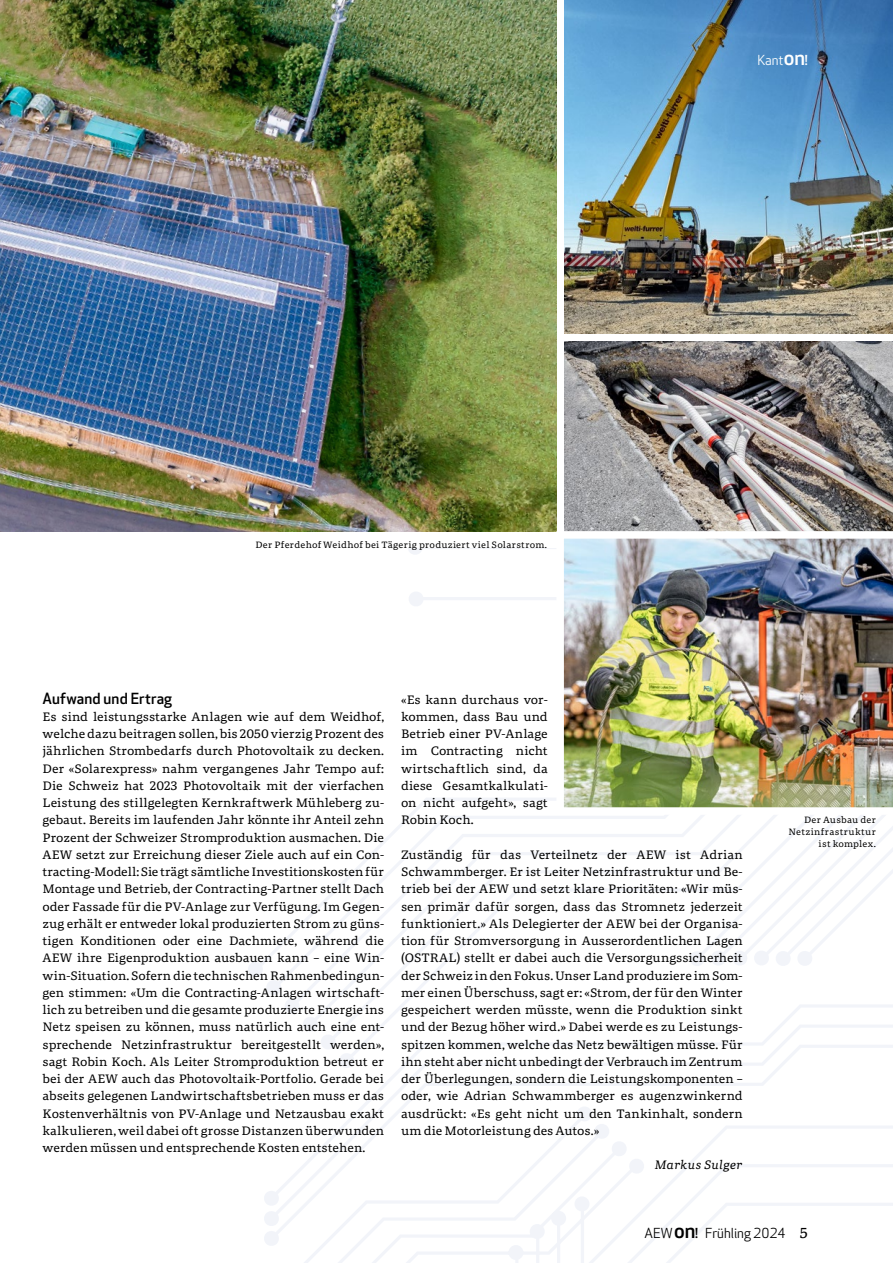
<style>
.page{position:relative;width:893px;height:1263px;background:#fff}
.page>*{position:absolute;margin:0;border:0;box-sizing:border-box;transform-origin:0 0}
.Zwischentitel{font:500 15px "Apex New";letter-spacing:.01em;color:#000}
.t1{font:13.5px "Apex New";color:#000}
.Rubrik_Rechts{font:13.5px "Apex New";color:#fff}
.Lauftext{font:12px/17.2px "Portada Text";letter-spacing:-.005em;color:#000;text-align:justify}
.Lauftext-2{font:italic 12px "Portada Text";letter-spacing:.005em;color:#000}
.Bildlegende_LT{font:9px/12px "Portada Text";letter-spacing:.03em;color:#000;text-align:right}
.s1{font-weight:500;font-size:20.25px}
.s2{font-weight:500}
.s3{font-family:"Portada Text";font-size:14.25px}
</style>
<div class="page">
<svg style="left:248px;top:548px;width:645px;height:715px"></svg>
<img style="left:0;top:0;width:556px;height:531px">
<img style="left:564px;top:0;width:329px;height:334px">
<img style="left:564px;top:341px;width:329px;height:190px">
<img style="left:556px;top:531px;width:337px;height:284px">
<p class="Rubrik_Rechts" style="left:757px;top:53px;width:52px">Kant<span class="s1">on</span><span class="s2">!</span></p>
<p class="Bildlegende_LT" style="left:256px;top:539px;width:293px">Der Pferdehof Weidhof bei Tägerig produziert viel Solarstrom.</p>
<p class="Zwischentitel" style="left:43px;top:690px;width:131px">Aufwand und Ertrag</p>
<p class="Lauftext" style="left:43px;top:708px;width:343px">Es sind leistungsstarke Anlagen wie auf dem Weidhof, welche dazu beitragen sollen, bis 2050 vierzig Prozent des jährlichen Strombedarfs durch Photovoltaik zu decken.<br>Der «Solarexpress» nahm vergangenes Jahr Tempo auf:<br>Die Schweiz hat 2023 Photovoltaik mit der vierfachen Leistung des stillgelegten Kernkraftwerk Mühleberg zu&shy;gebaut. Bereits im laufenden Jahr könnte ihr Anteil zehn Prozent der Schweizer Stromproduktion ausmachen. Die AEW setzt zur Erreichung dieser Ziele auch auf ein Con&shy;tracting-Modell: Sie trägt sämtliche Investitionskosten für Montage und Betrieb, der Contracting-Partner stellt Dach oder Fassade für die PV-Anlage zur Verfügung. Im Gegen&shy;zug erhält er entweder lokal produzierten Strom zu güns&shy;tigen Konditionen oder eine Dachmiete, während die AEW ihre Eigenproduktion ausbauen kann – eine Win&shy;win-Situation. Sofern die technischen Rahmenbedingun&shy;gen stimmen: «Um die Contracting-Anlagen wirtschaft&shy;lich zu betreiben und die gesamte produzierte Energie ins Netz speisen zu können, muss natürlich auch eine ent&shy;sprechende Netzinfrastruktur bereitgestellt werden», sagt Robin Koch. Als Leiter Stromproduktion betreut er bei der AEW auch das Photovoltaik-Portfolio. Gerade bei abseits gelegenen Landwirtschaftsbetrieben muss er das Kostenverhältnis von PV-Anlage und Netzausbau exakt kalkulieren, weil dabei oft grosse Distanzen überwunden werden müssen und entsprechende Kosten entstehen.</p>
<p class="Lauftext" style="left:401px;top:690px;width:148px">«Es kann durchaus vor&shy;kommen, dass Bau und Betrieb einer PV-Anlage im Contracting nicht wirtschaftlich sind, da diese Gesamtkalkulati&shy;on nicht aufgeht», sagt Robin Koch.</p>
<p class="Lauftext" style="left:401px;top:846px;width:343px">Zuständig für das Verteilnetz der AEW ist Adrian Schwammberger. Er ist Leiter Netzinfrastruktur und Be&shy;trieb bei der AEW und setzt klare Prioritäten: «Wir müs&shy;sen primär dafür sorgen, dass das Stromnetz jederzeit funktioniert.» Als Delegierter der AEW bei der Organisa&shy;tion für Stromversorgung in Ausserordentlichen Lagen (OSTRAL) stellt er dabei auch die Versorgungssicherheit der Schweiz in den Fokus. Unser Land produziere im Som&shy;mer einen Überschuss, sagt er: «Strom, der für den Winter gespeichert werden müsste, wenn die Produktion sinkt und der Bezug höher wird.» Dabei werde es zu Leistungs&shy;spitzen kommen, welche das Netz bewältigen müsse. Für ihn steht aber nicht unbedingt der Verbrauch im Zentrum der Überlegungen, sondern die Leistungskomponenten – oder, wie Adrian Schwammberger es augenzwinkernd ausdrückt: «Es geht nicht um den Tankinhalt, sondern um die Motorleistung des Autos.»</p>
<p class="Lauftext-2" style="left:654px;top:1157px;width:90px">Markus Sulger</p>
<p class="Bildlegende_LT" style="left:788px;top:814px;width:89px">Der Ausbau der<br>Netzinfrastruktur ist komplex.</p>
<p class="t1" style="left:645px;top:1226px;width:165px">AEW <span class="s1">on</span><span class="s2">!</span> Frühling 2024 <span class="s3">5</span></p>
</div>
